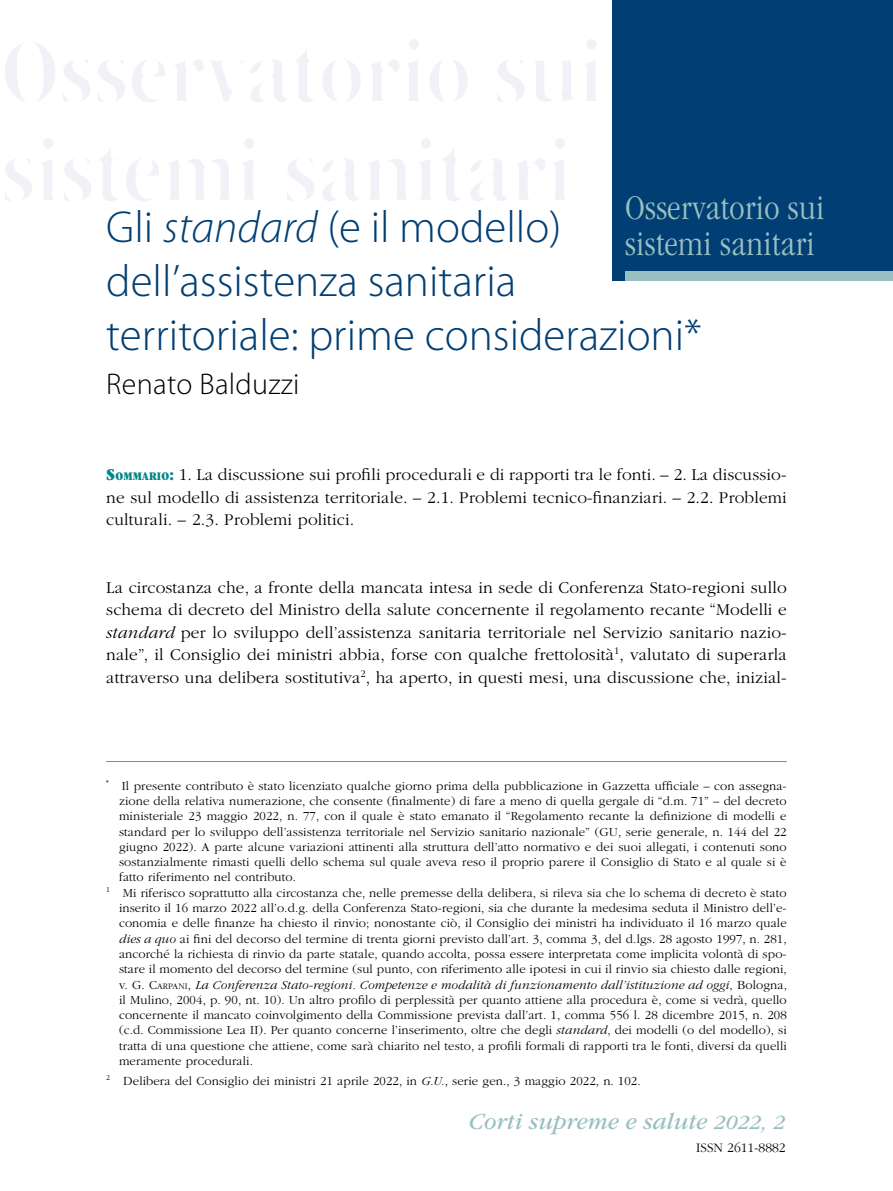
<style>
.page{position:relative;width:893px;height:1191px;background:#fff}
.page>*{position:absolute;margin:0;border:0;box-sizing:border-box;transform-origin:0 0}
.t1{font:300 45px/54px "Myriad Pro";color:#003e73}
.t2{font:300 condensed 36px/36px "ITC Garamond Std";letter-spacing:.01em;color:#9abfc0}
.t3{font:300 30px "Myriad Pro";letter-spacing:.01em;color:#000}
.t4{font:italic 24px "ITC Garamond Std";color:#9abfc0}
.t5{font:300 17.25px/22.5px "ITC Garamond Std";letter-spacing:.01em;color:#000;text-align:justify}
.t6{font:300 13.5px "ITC Garamond Std";color:#000}
.t7{font:300 12.75px "ITC Garamond Std";letter-spacing:.01em;color:#000}
.t8{font:italic 300 12.75px "ITC Garamond Std";letter-spacing:.01em;color:#000}
.s1{font-style:italic}
.s2{font-family:"ITC Garamond Std Ult Narrow";font-weight:400;color:#008789}
.s3{font-family:"ITC Garamond Std Ult Narrow";font-weight:400;font-size:12.15px;color:#008789}
.s4{font-style:normal}
.s5{font-style:normal;font-size:8.85px}
.s6{font-size:21px}
</style>
<div class="page">
<div style="left:612px;top:0;width:281px;height:281px;background:#003e73"></div>
<div style="left:625px;top:271px;width:268px;height:10px;background:#9abfc0"></div>
<hr style="left:106px;top:761px;width:681px;height:1px;background:#868786">
<h2 class="t2" style="left:625px;top:190px;width:201px">Osservatorio sui sistemi sanitari</h2>
<h1 class="t1" style="left:106px;top:201px;width:597px">Gli <span class="s1">standard</span> (e il modello) dell’assistenza sanitaria territoriale: prime considerazioni*</h1>
<h3 class="t3" style="left:106px;top:367px;width:195px">Renato Balduzzi</h3>
<h3 class="t5" style="left:106px;top:464px;width:682px"><span class="s2">S</span><span class="s3">ommario</span><span class="s2">:</span> 1. La discussione sui profili procedurali e di rapporti tra le fonti. – 2. La discussio&shy;ne sul modello di assistenza territoriale. – 2.1. Problemi tecnico-finanziari. – 2.2. Problemi culturali. – 2.3. Problemi politici.</h3>
<p class="t5" style="left:106px;top:576px;width:682px">La circostanza che, a fronte della mancata intesa in sede di Conferenza Stato-regioni sullo schema di decreto del Ministro della salute concernente il regolamento recante “Modelli e <span class="s1">standard</span> per lo sviluppo dell’assistenza sanitaria territoriale nel Servizio sanitario nazio&shy;nale”, il Consiglio dei ministri abbia, forse con qualche frettolosità<sup>1</sup>, valutato di superarla attraverso una delibera sostitutiva<sup>2</sup>, ha aperto, in questi mesi, una discussione che, inizial-</p>
<p class="t7" style="left:106px;top:778px;width:682px"><sup>*</sup> Il presente contributo è stato licenziato qualche giorno prima della pubblicazione in Gazzetta ufficiale – con assegna-</p>
<p class="t7" style="left:119px;top:794px;width:669px">zione della relativa numerazione, che consente (finalmente) di fare a meno di quella gergale di “d.m. 71” – del decreto</p>
<p class="t7" style="left:119px;top:809px;width:669px">ministeriale 23 maggio 2022, n. 77, con il quale è stato emanato il “Regolamento recante la definizione di modelli e</p>
<p class="t7" style="left:119px;top:824px;width:669px">standard per lo sviluppo dell’assistenza territoriale nel Servizio sanitario nazionale” (GU, serie generale, n. 144 del 22</p>
<p class="t7" style="left:119px;top:840px;width:669px">giugno 2022). A parte alcune variazioni attinenti alla struttura dell’atto normativo e dei suoi allegati, i contenuti sono</p>
<p class="t7" style="left:119px;top:855px;width:669px">sostanzialmente rimasti quelli dello schema sul quale aveva reso il proprio parere il Consiglio di Stato e al quale si è</p>
<p class="t7" style="left:119px;top:870px;width:179px">fatto riferimento nel contributo.</p>
<p class="t7" style="left:106px;top:886px;width:682px"><sup>1</sup> Mi riferisco soprattutto alla circostanza che, nelle premesse della delibera, si rileva sia che lo schema di decreto è stato</p>
<p class="t7" style="left:119px;top:901px;width:669px">inserito il 16 marzo 2022 all’o.d.g. della Conferenza Stato-regioni, sia che durante la medesima seduta il Ministro dell’e-</p>
<p class="t7" style="left:119px;top:916px;width:669px">conomia e delle finanze ha chiesto il rinvio; nonostante ciò, il Consiglio dei ministri ha individuato il 16 marzo quale</p>
<p class="t7" style="left:119px;top:931px;width:669px"><span class="s1">dies a quo</span> ai fini del decorso del termine di trenta giorni previsto dall’art. 3, comma 3, del d.lgs. 28 agosto 1997, n. 281,</p>
<p class="t7" style="left:119px;top:947px;width:669px">ancorché la richiesta di rinvio da parte statale, quando accolta, possa essere interpretata come implicita volontà di spo-</p>
<p class="t7" style="left:119px;top:962px;width:669px">stare il momento del decorso del termine (sul punto, con riferimento alle ipotesi in cui il rinvio sia chiesto dalle regioni,</p>
<p class="t8" style="left:119px;top:977px;width:669px"><span class="s4">v.</span> <span class="s4">G. C</span><span class="s5">ARPANI</span><span class="s4">,</span> La Conferenza Stato-regioni. Competenze e modalità di funzionamento dall’istituzione ad oggi<span class="s4">, Bologna,</span></p>
<p class="t7" style="left:119px;top:993px;width:669px">il Mulino, 2004, p. 90, nt. 10). Un altro profilo di perplessità per quanto attiene alla procedura è, come si vedrà, quello</p>
<p class="t7" style="left:119px;top:1008px;width:669px">concernente il mancato coinvolgimento della Commissione prevista dall’art. 1, comma 556 l. 28 dicembre 2015, n. 208</p>
<p class="t7" style="left:119px;top:1023px;width:669px">(c.d. Commissione Lea II). Per quanto concerne l’inserimento, oltre che degli <span class="s1">standard</span>, dei modelli (o del modello), si</p>
<p class="t7" style="left:119px;top:1039px;width:669px">tratta di una questione che attiene, come sarà chiarito nel testo, a profili formali di rapporti tra le fonti, diversi da quelli</p>
<p class="t7" style="left:119px;top:1054px;width:136px">meramente procedurali.</p>
<p class="t7" style="left:106px;top:1073px;width:536px"><sup>2</sup> Delibera del Consiglio dei ministri 21 aprile 2022, in <span class="s1">G.U.</span>, serie gen., 3 maggio 2022, n. 102.</p>
<h3 class="t4" style="left:469px;top:1108px;width:318px">Corti supreme e salute <span class="s6">2022, 2</span></h3>
<p class="t6" style="left:696px;top:1140px;width:91px">ISSN 2611-8882</p>
</div>
